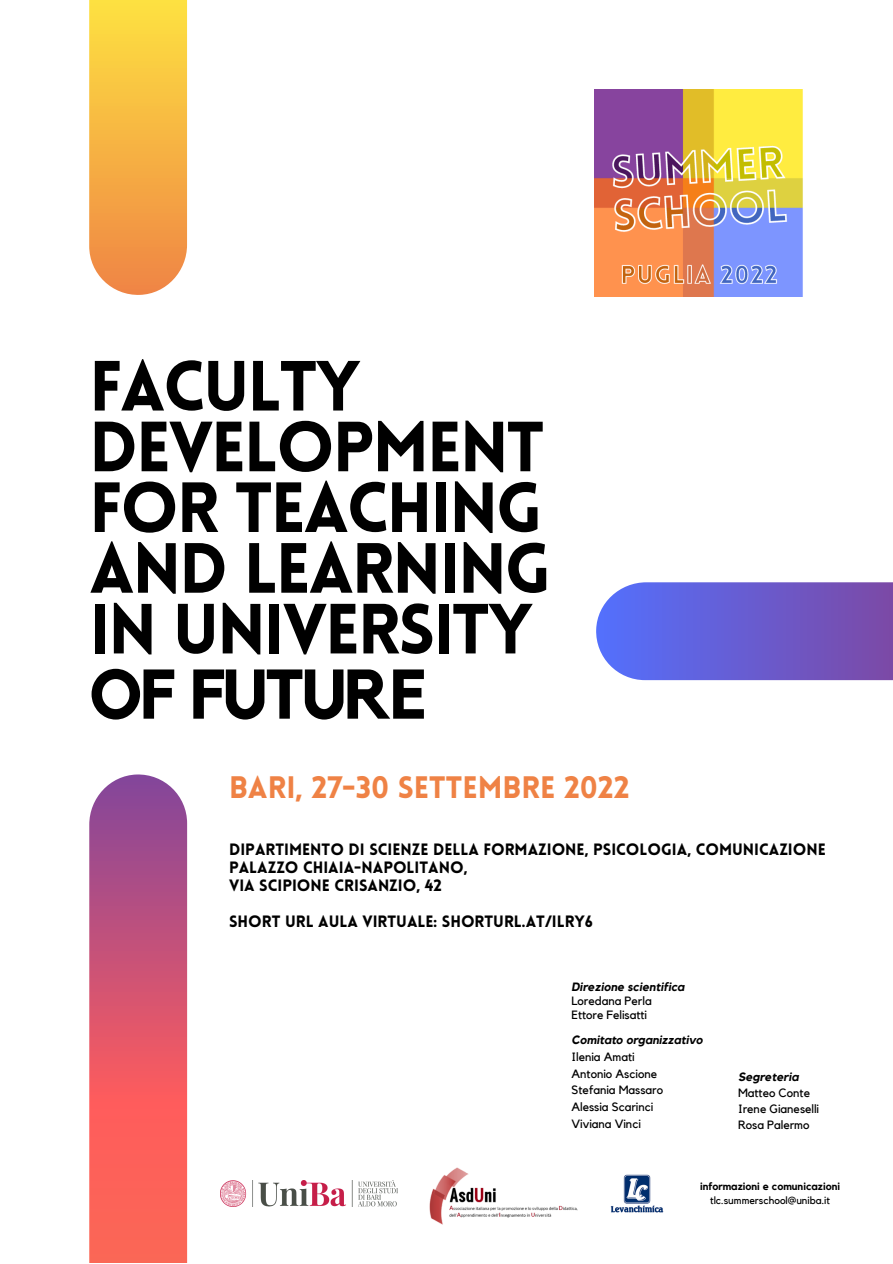
<style>
.page{position:relative;width:893px;height:1264px;background:#fff}
.page>*{position:absolute;margin:0;border:0;box-sizing:border-box;transform-origin:0 0}
.t1{font:900 69.3px/60.8px "Lovelo";letter-spacing:-.03em;color:#000}
.t2{font:700 69.3px "Kollektif";letter-spacing:-.03em;color:#000}
.t3{font:900 30.3px "Lovelo";color:#ef8245}
.t4{font:900 16.05px/18px "Lovelo";color:#000}
.t5{font:12px/16.6px "Kollektif";color:#000}
.t6{font:italic 700 12px "Kollektif";color:#000}
.t7{font:700 10.5px "Kollektif";color:#000}
.t8{font:10.5px "Kollektif";color:#000}
</style>
<div class="page">
<svg style="left:596px;top:582px;width:296px;height:98px;background:#6d62d1"></svg>
<svg style="left:89px;top:774px;width:98px;height:488px;background:#d65a72"></svg>
<svg style="left:89px;top:0;width:98px;height:295px;background:#f6b84c"></svg>
<img style="left:594px;top:89px;width:209px;height:207px">
<img style="left:610px;top:1174px;width:54px;height:39px">
<img style="left:220px;top:1180px;width:177px;height:26px">
<img style="left:429px;top:1167px;width:149px;height:57px">
<h1 class="t1" style="left:89px;top:363px;width:464px">FACULTY<br>DEVELOPMENT<br>FOR TEACHING<br>AND LEARNING<br>IN UNIVERSITY</h1>
<h1 class="t2" style="left:89px;top:662px;width:339px">OF FUTURE</h1>
<h2 class="t3" style="left:229px;top:775px;width:402px">BARI, 27-30 SETTEMBRE 2022</h2>
<p class="t4" style="left:229px;top:842px;width:598px">DIPARTIMENTO DI SCIENZE DELLA FORMAZIONE, PSICOLOGIA, COMUNICAZIONE<br>PALAZZO CHIAIA-NAPOLITANO,<br>VIA SCIPIONE CRISANZIO, 42</p>
<p class="t4" style="left:229px;top:914px;width:365px">SHORT URL AULA VIRTUALE: SHORTURL.AT/ILRY6</p>
<p class="t6" style="left:571px;top:981px;width:115px">Direzione scientifica</p>
<p class="t5" style="left:571px;top:994px;width:82px;line-height:14px">Loredana Perla<br>Ettore Felisatti</p>
<p class="t6" style="left:571px;top:1034px;width:133px">Comitato organizzativo</p>
<p class="t5" style="left:571px;top:1048px;width:93px">Ilenia Amati<br>Antonio Ascione<br>Stefania Massaro<br>Alessia Scarinci<br>Viviana Vinci</p>
<p class="t6" style="left:738px;top:1070px;width:62px">Segreteria</p>
<p class="t5" style="left:738px;top:1084px;width:83px;line-height:16px">Matteo Conte<br>Irene Gianeselli<br>Rosa Palermo</p>
<p class="t7" style="left:700px;top:1181px;width:141px">informazioni e comunicazioni</p>
<p class="t8" style="left:710px;top:1195px;width:121px">tlc.summerschool@uniba.it</p>
</div>
